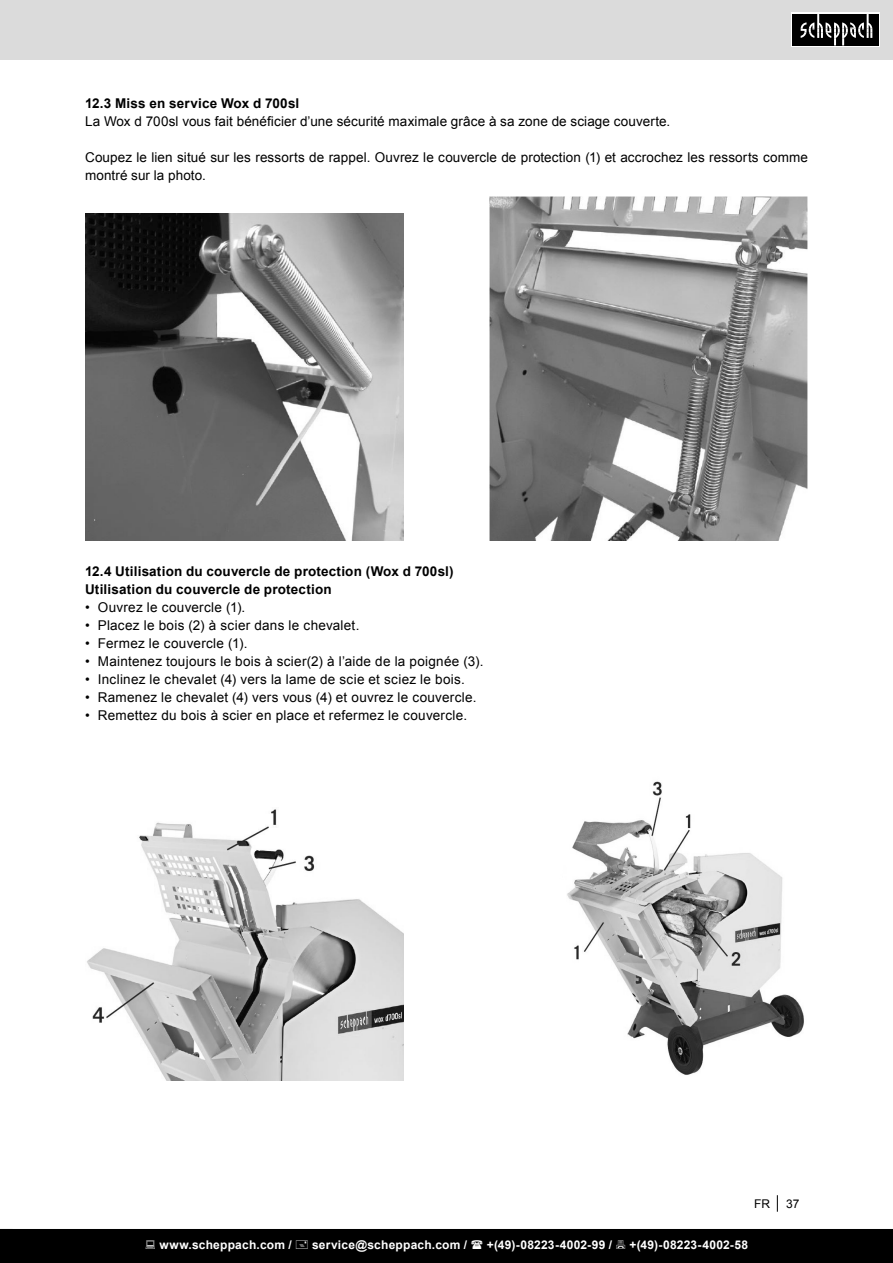
<style>
.page{position:relative;width:893px;height:1263px;background:#fff}
.page>*{position:absolute;margin:0;border:0;box-sizing:border-box;transform-origin:0 0}
.t1{font:13.5px/18px "Arial";letter-spacing:.015em;color:#000}
.Grundtext{font:700 13.5px "Arial";letter-spacing:.01em;color:#000}
.Grundtext_Fließtext{font:700 13.5px "Arial";letter-spacing:.01em;color:#000}
.t2{font:700 12px "Arial";letter-spacing:.02em;color:#fff}
.t3{font:12px "Arial";color:#000}
</style>
<div class="page">
<div style="left:0;top:0;width:893px;height:60px;background:#dbdbdb"></div>
<svg style="left:777px;top:1195px;width:1px;height:17px"></svg>
<div style="left:791px;top:13px;width:89px;height:34px;background:#000"></div>
<svg style="left:801px;top:14px;width:71px;height:31px"></svg>
<img style="left:85px;top:213px;width:319px;height:327px">
<img style="left:489px;top:196px;width:319px;height:344px">
<img style="left:87px;top:809px;width:317px;height:271px">
<img style="left:567px;top:781px;width:237px;height:294px">
<div style="left:0;top:1229px;width:893px;height:34px;background:#000"></div>
<p class="Grundtext" style="left:85px;top:94px;width:216px">12.3 Miss en service Wox d 700sl</p>
<p class="t1" style="left:85px;top:112px;width:587px">La Wox d 700sl vous fait bénéficier d’une sécurité maximale grâce à sa zone de sciage couverte.</p>
<p class="t1" style="left:85px;top:148px;width:724px">Coupez le lien situé sur les ressorts de rappel. Ouvrez le couvercle de protection (1) et accrochez les ressorts comme montré sur la photo.</p>
<p class="Grundtext" style="left:85px;top:562px;width:370px">12.4 Utilisation du couvercle de protection (Wox d 700sl)</p>
<p class="Grundtext_Fließtext" style="left:85px;top:580px;width:248px">Utilisation du couvercle de protection</p>
<p class="t1" style="left:85px;top:598px;width:162px">• Ouvrez le couvercle (1).</p>
<p class="t1" style="left:85px;top:616px;width:276px">• Placez le bois (2) à scier dans le chevalet.</p>
<p class="t1" style="left:85px;top:634px;width:164px">• Fermez le couvercle (1).</p>
<p class="t1" style="left:85px;top:652px;width:400px">• Maintenez toujours le bois à scier(2) à l’aide de la poignée (3).</p>
<p class="t1" style="left:85px;top:670px;width:381px">• Inclinez le chevalet (4) vers la lame de scie et sciez le bois.</p>
<p class="t1" style="left:85px;top:688px;width:393px">• Ramenez le chevalet (4) vers vous (4) et ouvrez le couvercle.</p>
<p class="t1" style="left:85px;top:706px;width:384px">• Remettez du bois à scier en place et refermez le couvercle.</p>
<p class="t3" style="left:754px;top:1196px;width:18px">FR</p>
<p class="t3" style="left:786px;top:1196px;width:15px">37</p>
<p class="t2" style="left:159px;top:1236px;width:134px">www.scheppach.com /</p>
<p class="t2" style="left:312px;top:1236px;width:157px">service@scheppach.com /</p>
<p class="t2" style="left:487px;top:1236px;width:127px">+(49)-08223-4002-99 /</p>
<p class="t2" style="left:629px;top:1236px;width:120px">+(49)-08223-4002-58</p>
</div>
